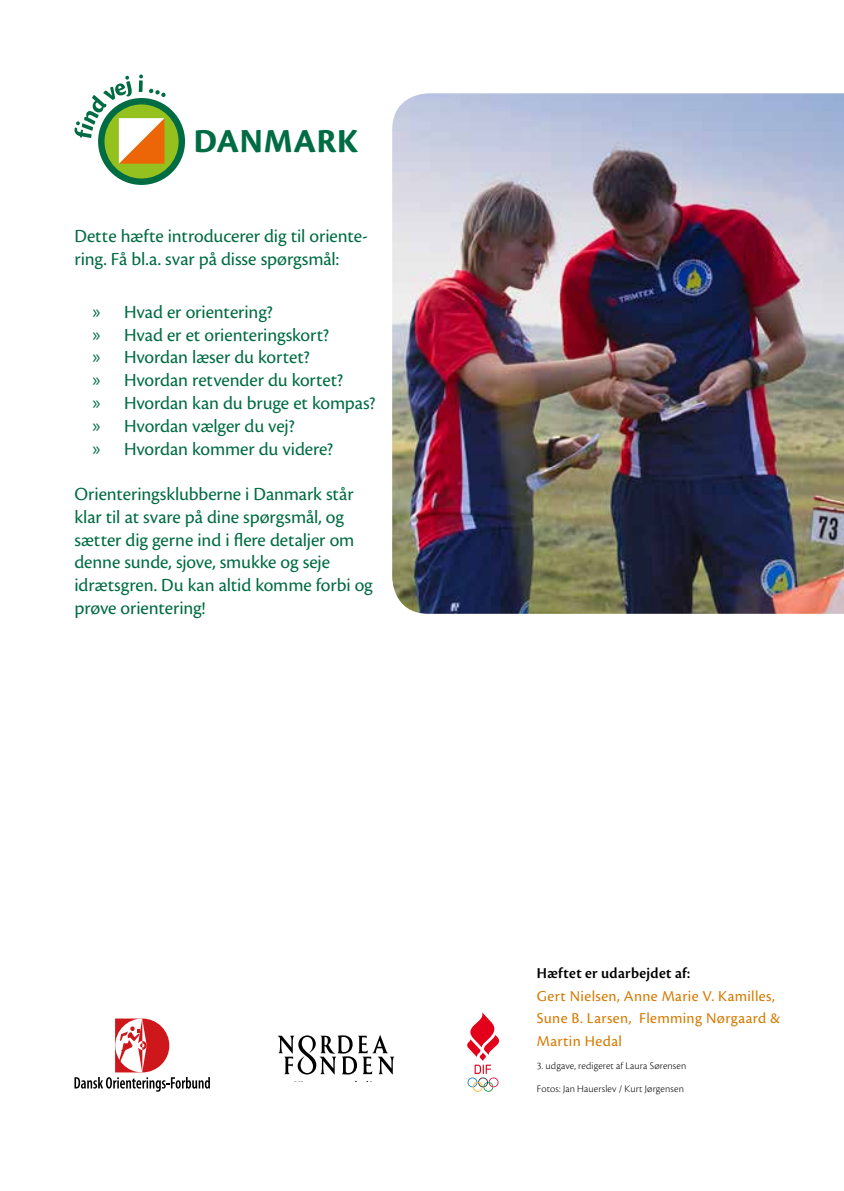
<style>
.page{position:relative;width:844px;height:1191px;background:#fff}
.page>*{position:absolute;margin:0;border:0;box-sizing:border-box;transform-origin:0 0}
.t1{font:35px "Cronos Pro Bold Capt";letter-spacing:.005em;color:#006c43}
.t2{font:19.25px/22.8px "Cronos Pro";letter-spacing:-.005em;color:#006c43}
.t3{font:15.75px/22.8px "Cronos Pro";letter-spacing:.025em;color:#d57a00}
.t4{font:15.75px "Cronos Pro Semibold Disp";letter-spacing:.025em;color:#000}
.t5{font:300 10.5px/22.8px "Cronos Pro";letter-spacing:.01em;color:#000}
.s1{font-family:"Myriad Pro"}
</style>
<div class="page">
<svg style="left:98px;top:98px;width:87px;height:87px"></svg>
<div style="left:104px;top:104px;width:74px;height:74px;background:#95c11f;border-radius:50%"></div>
<svg style="left:74px;top:75px;width:92px;height:89px"></svg>
<img style="left:392px;top:93px;width:451px;height:521px">
<svg style="left:74px;top:1018px;width:136px;height:73px"></svg>
<svg style="left:278px;top:1035px;width:116px;height:39px"></svg>
<svg style="left:467px;top:1012px;width:32px;height:79px"></svg>
<h1 class="t1" style="left:193px;top:121px;width:166px">DANMARK</h1>
<p class="t2" style="left:74px;top:225px;width:295px">Dette hæfte introducerer dig til oriente&shy;ring. Få bl.a. svar på disse spørgsmål:</p>
<p class="t2" style="left:93px;top:301px;width:284px"><span class="s1">»</span> Hvad er orientering?<br><span class="s1">»</span> Hvad er et orienteringskort?<br><span class="s1">»</span> Hvordan læser du kortet?<br><span class="s1">»</span> Hvordan retvender du kortet?<br><span class="s1">»</span> Hvordan kan du bruge et kompas? <span class="s1">»</span> Hvordan vælger du vej?<br><span class="s1">»</span> Hvordan kommer du videre?</p>
<p class="t2" style="left:74px;top:483px;width:300px">Orienteringsklubberne i Danmark står klar til at svare på dine spørgsmål, og sætter dig gerne ind i flere detaljer om denne sunde, sjove, smukke og seje idrætsgren. Du kan altid komme forbi og prøve orientering!</p>
<p class="t4" style="left:536px;top:964px;width:155px">Hæftet er udarbejdet af:</p>
<p class="t3" style="left:536px;top:984px;width:245px">Gert Nielsen, Anne Marie V. Kamilles,<br>Sune B. Larsen, Flemming Nørgaard &amp;<br>Martin Hedal</p>
<p class="t5" style="left:536px;top:1054px;width:151px">3. udgave, redigeret af Laura Sørensen<br>Fotos: Jan Hauerslev / Kurt Jørgensen</p>
</div>
